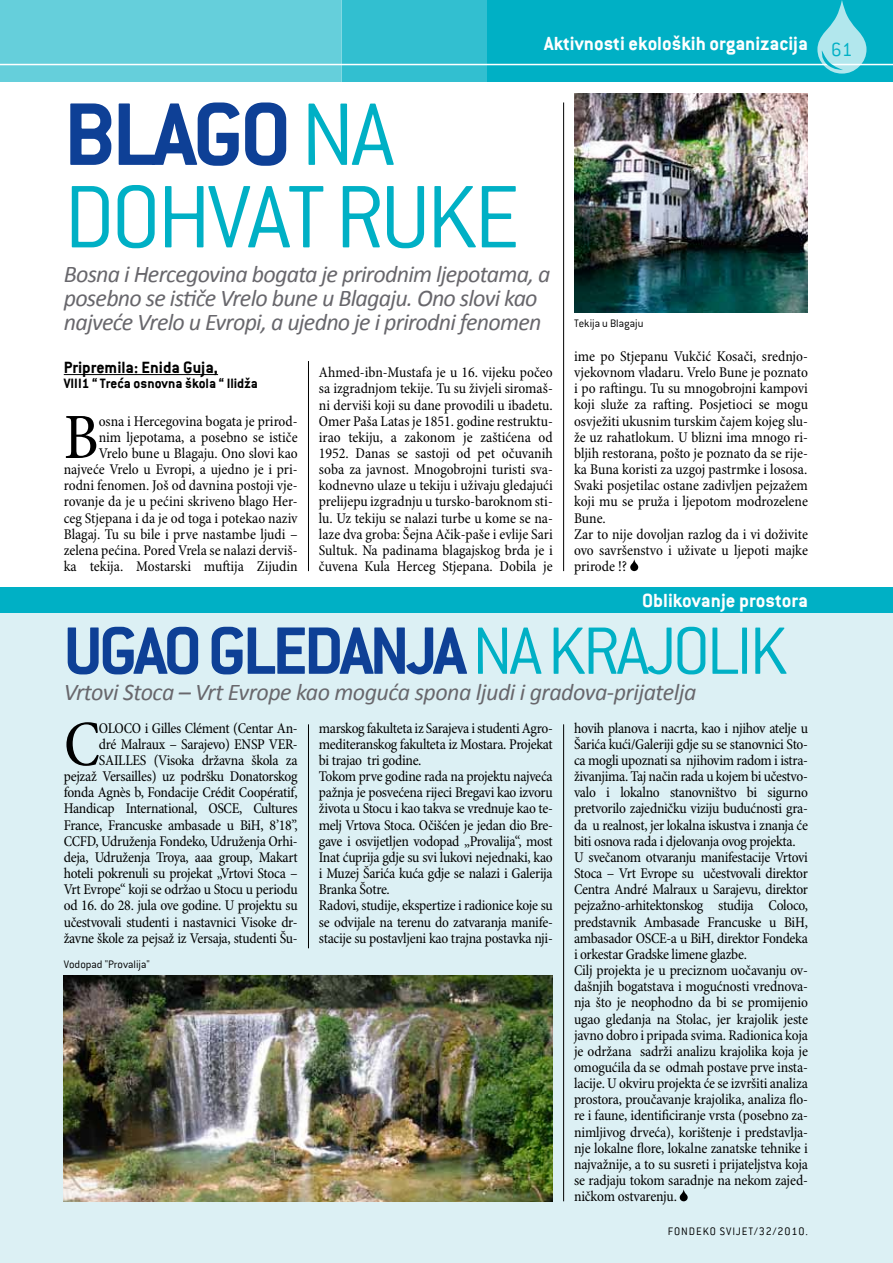
<style>
.page{position:relative;width:893px;height:1263px;background:#fff}
.page>*{position:absolute;margin:0;border:0;box-sizing:border-box;transform-origin:0 0}
.t1{font:300 97.5px/82.5px "Conduit ITC";letter-spacing:-.04em;color:#00b0c5}
.t2{font:700 73.5px "Conduit ITC";letter-spacing:-.05em;color:#0e4096}
.t3{font:condensed 65.4px "Minion Pro";color:#000}
.t4{font:italic 24px/24px "Calibri";letter-spacing:-.03em;color:#68676c}
.t5{font:700 21px "Conduit ITC";color:#fff}
.t6{font:300 21px "Conduit ITC";color:#00b0c5}
.t7{font:700 18px "Conduit ITC";color:#000}
.t8{font:condensed 15px/16.2px "Minion Pro";letter-spacing:-.015em;color:#000}
.t9{font:700 15px "Conduit ITC";color:#000}
.t10{font:300 12px "Conduit ITC";color:#000}
.t11{font:300 12px "Conduit ITC";letter-spacing:.075em;color:#000}
.s1{font-weight:700;color:#0e4096}
.s2{font-weight:300;color:#00b0c5}
</style>
<div class="page">
<div style="left:0;top:607px;width:893px;height:656px;background:#dcf0f4"></div>
<div style="left:0;top:587px;width:893px;height:26px;background:#00b0c5"></div>
<div style="left:0;top:0;width:893px;height:81px;background:#00b0c5"></div>
<div style="left:0;top:0;width:341px;height:81px;background:#65cfdb"></div>
<div style="left:341px;top:0;width:146px;height:81px;background:#32bfd0"></div>
<hr style="left:0;top:64px;width:893px;height:1px;background:#fff">
<svg style="left:817px;top:0;width:49px;height:74px"></svg>
<img style="left:574px;top:94px;width:234px;height:219px">
<hr style="left:64px;top:374px;width:154px;height:1px;background:#000">
<svg style="left:630px;top:559px;width:8px;height:12px"></svg>
<svg style="left:680px;top:1189px;width:8px;height:12px"></svg>
<img style="left:64px;top:975px;width:489px;height:226px">
<hr style="left:563px;top:102px;width:1px;height:469px;background:#000">
<hr style="left:308px;top:361px;width:1px;height:210px;background:#000">
<hr style="left:563px;top:724px;width:1px;height:477px;background:#000">
<hr style="left:308px;top:724px;width:1px;height:224px;background:#000">
<h3 class="t5" style="left:544px;top:31px;width:265px">Aktivnosti ekoloških organizacija</h3>
<h1 class="t1" style="left:64px;top:93px;width:458px"><span class="s1">BLAGO</span> NA<br>DOHVAT RUKE</h1>
<h3 class="t4" style="left:64px;top:261px;width:488px">Bosna i Hercegovina bogata je prirodnim ljepotama, a posebno se ističe Vrelo bune u Blagaju. Ono slovi kao najveće Vrelo u Evropi, a ujedno je i prirodni fenomen</h3>
<p class="t8" style="left:319px;top:365px;width:235px;text-align:justify">Ahmed-ibn-Mustafa je u 16. vijeku počeo sa izgradnjom tekije. Tu su živjeli siromaš&shy;ni derviši koji su dane provodili u ibadetu.<br>Omer Paša Latas je 1851. godine restruktu&shy;irao tekiju, a zakonom je zaštićena od 1952. Danas se sastoji od pet očuvanih soba za javnost. Mnogobrojni turisti sva&shy;kodnevno ulaze u tekiju i uživaju gledajući prelijepu izgradnju u tursko-baroknom sti&shy;lu. Uz tekiju se nalazi turbe u kome se na&shy;laze dva groba: Šejna Ačik-paše i evlije Sari Sultuk. Na padinama blagajskog brda je i čuvena Kula Herceg Stjepana. Dobila je</p>
<p class="t7" style="left:64px;top:356px;width:156px">Pripremila: Enida Guja,</p>
<p class="t9" style="left:64px;top:374px;width:196px">VIII1 “ Treća osnovna škola “ Ilidža</p>
<h3 class="t3" style="left:64px;top:398px;width:36px">B</h3>
<p class="t8" style="left:64px;top:413px;width:235px;text-align:right">osna i Hercegovina bogata je prirod-<br>nim ljepotama, a posebno se ističe<br>Vrelo bune u Blagaju. Ono slovi kao najveće Vrelo u Evropi, a ujedno je i pri&shy;rodni fenomen. Još od davnina postoji vje&shy;rovanje da je u pećini skriveno blago Her&shy;ceg Stjepana i da je od toga i potekao naziv Blagaj. Tu su bile i prve nastambe ljudi – zelena pećina. Pored Vrela se nalazi derviš&shy;ka tekija. Mostarski muftija Zijudin</p>
<p class="t10" style="left:574px;top:317px;width:71px">Tekija u Blagaju</p>
<p class="t8" style="left:574px;top:349px;width:235px">ime po Stjepanu Vukčić Kosači, srednjo&shy;vjekovnom vladaru. Vrelo Bune je poznato i po raftingu. Tu su mnogobrojni kampovi koji služe za rafting. Posjetioci se mogu osvježiti ukusnim turskim čajem kojeg slu&shy;že uz rahatlokum. U blizni ima mnogo ri&shy;bljih restorana, pošto je poznato da se rije&shy;ka Buna koristi za uzgoj pastrmke i lososa.<br>Svaki posjetilac ostane zadivljen pejzažem koji mu se pruža i ljepotom modrozelene Bune.<br>Zar to nije dovoljan razlog da i vi doživite ovo savršenstvo i uživate u ljepoti majke prirode !?</p>
<h3 class="t5" style="left:642px;top:588px;width:167px">Oblikovanje prostora</h3>
<h2 class="t2" style="left:64px;top:608px;width:726px">UGAO GLEDANJA <span class="s2">NA KRAJOLIK</span></h2>
<h3 class="t4" style="left:64px;top:679px;width:634px">Vrtovi Stoca – Vrt Evrope kao moguća spona ljudi i gradova-prijatelja</h3>
<p class="t8" style="left:319px;top:720px;width:235px">marskog fakulteta iz Sarajeva i studenti Agro&shy;mediteranskog fakulteta iz Mostara. Projekat bi trajao tri godine.<br>Tokom prve godine rada na projektu najveća pažnja je posvećena rijeci Bregavi kao izvoru života u Stocu i kao takva se vrednuje kao te&shy;melj Vrtova Stoca. Očišćen je jedan dio Bre&shy;gave i osvijetljen vodopad „Provalija“, most Inat ćuprija gdje su svi lukovi nejednaki, kao i Muzej Šarića kuća gdje se nalazi i Galerija Branka Šotre.<br>Radovi, studije, ekspertize i radionice koje su se odvijale na terenu do zatvaranja manife&shy;stacije su postavljeni kao trajna postavka nji-</p>
<p class="t8" style="left:574px;top:720px;width:235px">hovih planova i nacrta, kao i njihov atelje u Šarića kući/Galeriji gdje su se stanovnici Sto&shy;ca mogli upoznati sa njihovim radom i istra&shy;živanjima. Taj način rada u kojem bi učestvo&shy;valo i lokalno stanovništvo bi sigurno pretvorilo zajedničku viziju budućnosti gra&shy;da u realnost, jer lokalna iskustva i znanja će biti osnova rada i djelovanja ovog projekta.<br>U svečanom otvaranju manifestacije Vrtovi Stoca – Vrt Evrope su učestvovali direktor Centra André Malraux u Sarajevu, direktor pejzažno-arhitektonskog studija Coloco, predstavnik Ambasade Francuske u BiH, ambasador OSCE-a u BiH, direktor Fondeka i orkestar Gradske limene glazbe.<br>Cilj projekta je u preciznom uočavanju ov&shy;dašnjih bogatstava i mogućnosti vrednova&shy;nja što je neophodno da bi se promijenio ugao gledanja na Stolac, jer krajolik jeste javno dobro i pripada svima. Radionica koja je održana sadrži analizu krajolika koja je omogućila da se odmah postave prve insta&shy;lacije. U okviru projekta će se izvršiti analiza prostora, proučavanje krajolika, analiza flo&shy;re i faune, identificiranje vrsta (posebno za&shy;nimljivog drveća), korištenje i predstavlja&shy;nje lokalne flore, lokalne zanatske tehnike i najvažnije, a to su susreti i prijateljstva koja se radjaju tokom saradnje na nekom zajed&shy;ničkom ostvarenju.</p>
<p class="t8" style="left:64px;top:720px;width:235px;text-align:right">OLOCO i Gilles Clément (Centar An-<br>dré Malraux – Sarajevo) ENSP VER-SAILLES (Visoka državna škola za pejzaž Versailles) uz podršku Donatorskog fonda Agnès b, Fondacije Crédit Coopératif, Handicap International, OSCE, Cultures France, Francuske ambasade u BiH, 8’18”, CCFD, Udruženja Fondeko, Udruženja Orhi&shy;deja, Udruženja Troya, aaa group, Makart hoteli pokrenuli su projekat „Vrtovi Stoca – Vrt Evrope“ koji se održao u Stocu u periodu od 16. do 28. jula ove godine. U projektu su učestvovali studenti i nastavnici Visoke dr&shy;žavne škole za pejsaž iz Versaja, studenti Šu-</p>
<h3 class="t3" style="left:64px;top:705px;width:38px">C</h3>
<p class="t10" style="left:64px;top:957px;width:88px">Vodopad "Provalija"</p>
<p class="t11" style="left:668px;top:1224px;width:142px">FONDEKO SVIJET/32/2010.</p>
<h3 class="t6" style="left:831px;top:38px;width:23px">61</h3>
</div>
